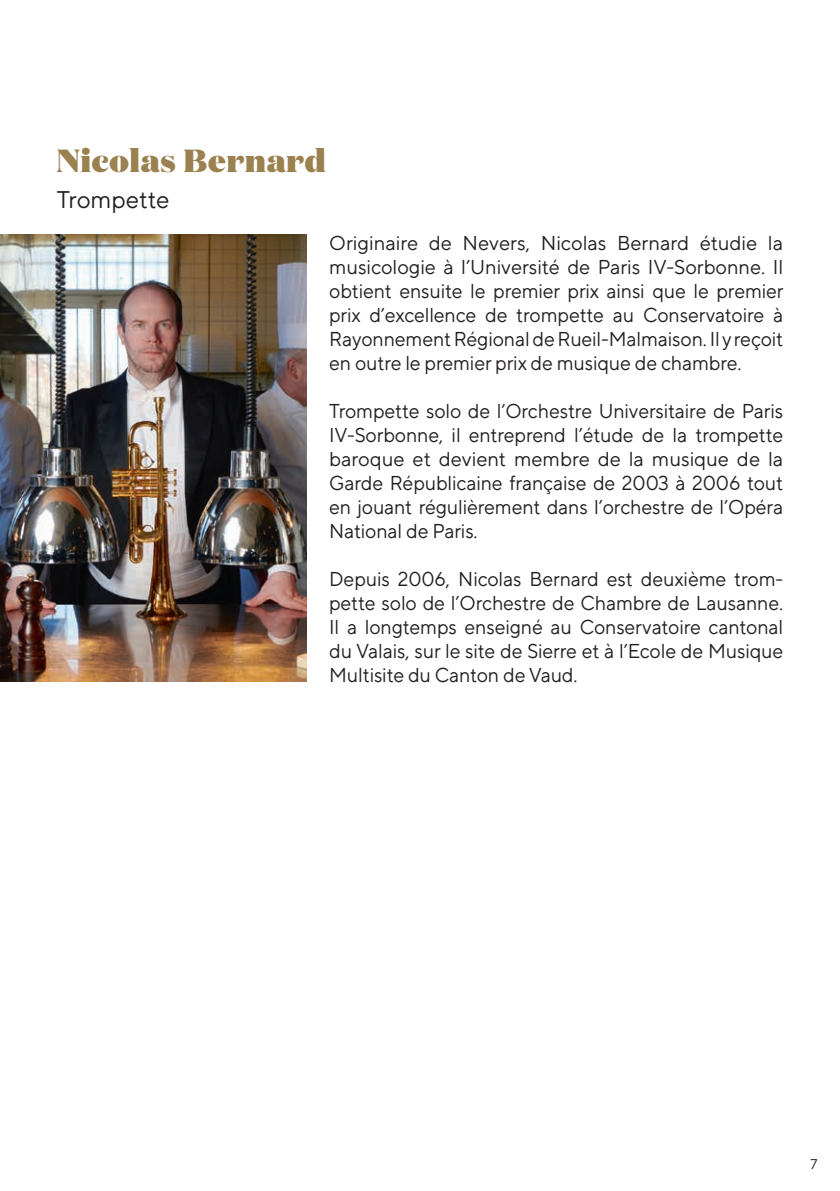
<style>
.page{position:relative;width:840px;height:1191px;background:#fff}
.page>*{position:absolute;margin:0;border:0;box-sizing:border-box;transform-origin:0 0}
.t1{font:900 32px "Domaine Display";letter-spacing:.02em;color:#9b814f}
.t2{font:24px "TT Norms Pro Var Roman";color:#231f20}
.t3{font:20px/24px "TT Norms Pro Var Roman";letter-spacing:-.005em;color:#231f20;text-align:justify}
.t4{font:14px "TT Norms Pro Var Roman";color:#231f20}
</style>
<div class="page">
<img style="left:0;top:234px;width:306px;height:448px">
<h1 class="t1" style="left:57px;top:139px;width:270px">Nicolas Bernard</h1>
<p class="t2" style="left:57px;top:182px;width:114px">Trompette</p>
<p class="t3" style="left:329px;top:229px;width:455px">Originaire de Nevers, Nicolas Bernard étudie la musicologie à l’Université de Paris IV-Sorbonne. Il obtient ensuite le premier prix ainsi que le premier prix d’excellence de trompette au Conservatoire à Rayonnement Régional de Rueil-Malmaison. Il y reçoit en outre le premier prix de musique de chambre.</p>
<p class="t3" style="left:329px;top:397px;width:455px">Trompette solo de l’Orchestre Universitaire de Paris IV-Sorbonne, il entreprend l’étude de la trompette baroque et devient membre de la musique de la Garde Républicaine française de 2003 à 2006 tout en jouant régulièrement dans l’orchestre de l’Opéra National de Paris.</p>
<p class="t3" style="left:329px;top:565px;width:455px">Depuis 2006, Nicolas Bernard est deuxième trom&shy;pette solo de l’Orchestre de Chambre de Lausanne.<br>Il a longtemps enseigné au Conservatoire cantonal du Valais, sur le site de Sierre et à l’Ecole de Musique Multisite du Canton de Vaud.</p>
<p class="t4" style="left:809px;top:1153px;width:8px">7</p>
</div>
